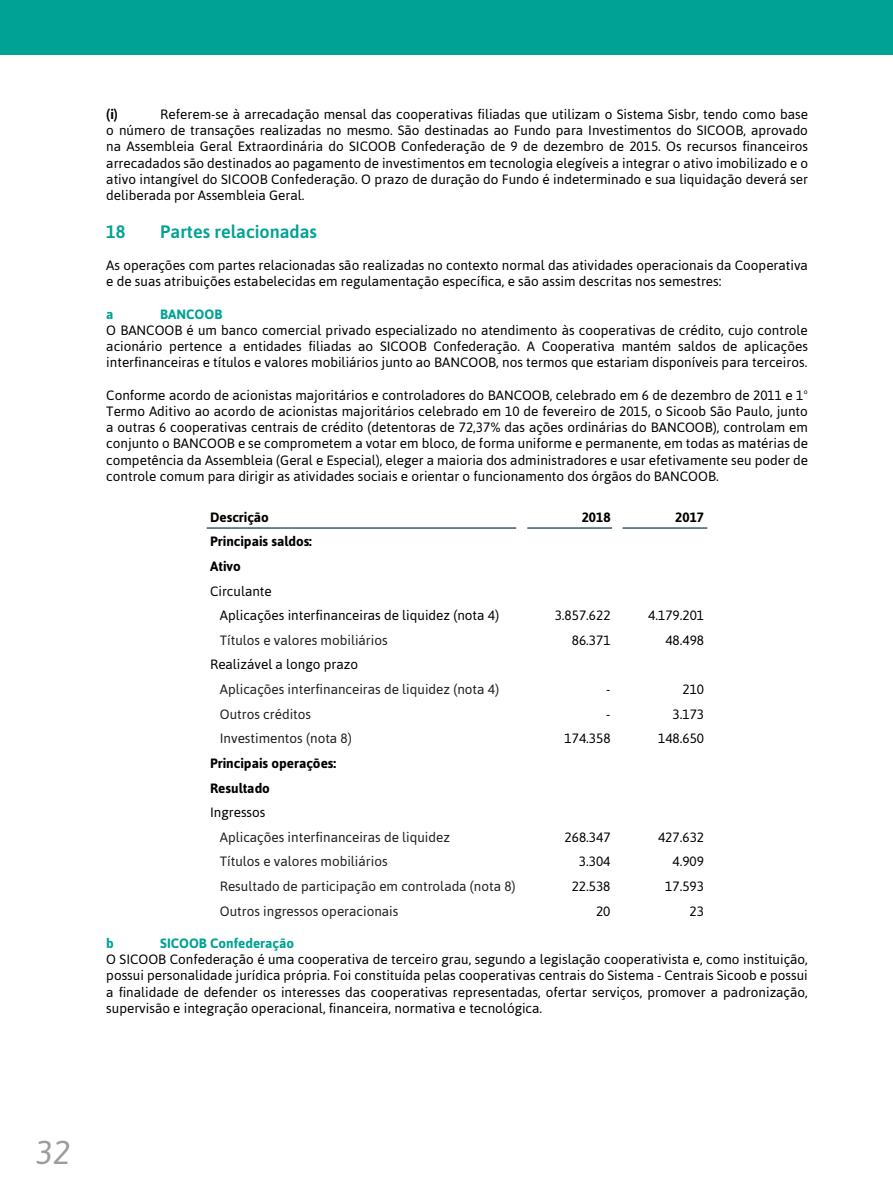
<style>
.page{position:relative;width:893px;height:1191px;background:#fff}
.page>*{position:absolute;margin:0;border:0;box-sizing:border-box;transform-origin:0 0}
.t1{font:italic 33px "Asap";color:#9d9d9c}
.t2{font:600 18px "Asap";color:#00a295}
.t3{font:13.5px/16.2px "Asap";color:#000;text-align:justify}
.t4{font:13.5px "Asap";color:#211e1e}
.t5{font:700 13.5px/24.6px "Asap";color:#000}
.t6{font:700 13.5px "Asap";color:#00a295}
</style>
<div class="page">
<div style="left:0;top:0;width:893px;height:54px;background:#00a295"></div>
<hr style="left:527px;top:527px;width:85px;height:1px;background:#003c41">
<hr style="left:207px;top:527px;width:309px;height:1px;background:#003c41">
<hr style="left:622px;top:527px;width:85px;height:1px;background:#003c41">
<p class="t5" style="left:106px;top:102px;width:13px">(i)</p>
<p class="t3" style="left:106px;top:106px;width:703px;text-indent:54px">Referem-se à arrecadação mensal das cooperativas filiadas que utilizam o Sistema Sisbr, tendo como base o número de transações realizadas no mesmo. São destinadas ao Fundo para I nvestimentos do SI COO B, aprovado na Assembleia Geral Extraordinária do SICOOB Confederação de 9 de dezembro de 2015. Os recursos financeiros arrecadados são destinados ao pagamento de investimentos em tecnologia elegíveis a integrar o ativo imobilizado e o ativo intangível do SI COO B Confederação. O prazo de duração do Fundo é indeterminado e sua liquidação deverá ser deliberada por Assembleia Geral.</p>
<h2 class="t2" style="left:106px;top:219px;width:43px">18 P</h2>
<h2 class="t2" style="left:171px;top:219px;width:148px">artes relacionadas</h2>
<p class="t3" style="left:106px;top:257px;width:703px">As operações com partes relacionadas são realizadas no contexto normal das atividades operacionais da Cooperativa e de suas atribuições estabelecidas em regulamentação específica, e são assim descritas nos semestres:</p>
<p class="t6" style="left:106px;top:306px;width:27px">a BAN</p>
<p class="t6" style="left:186px;top:306px;width:19px">COOB</p>
<p class="t3" style="left:106px;top:322px;width:703px">O BANCOO B é um banco comercial privado especializado no atendimento às cooperativas de crédito, cujo controle acionário pertence a entidades filiadas ao SICOOB Confederação. A Cooperativa mantém saldos de aplicações interfinanceiras e títulos e valores mobiliários junto ao BANCOOB, nos termos que estariam disponíveis para terceiros.</p>
<p class="t3" style="left:106px;top:387px;width:703px">Conforme acordo de acionistas majoritários e controladores do BANCOO B, celebrado em 6 de dezembro de 2011 e 1º Termo Aditivo ao acordo de acionistas majoritários celebrado em 10 de fevereiro de 2015, o Sicoob São Paulo, junto a outras 6 cooperativas centrais de crédito (detentoras de 72,37% das ações ordinárias do BANCOO B), controlam em conjunto o BANCOO B e se comprometem a votar em bloco, de forma uniforme e permanente, em todas as matérias de competência da Assembleia (Geral e Especial), eleger a maioria dos administradores e usar efetivamente seu poder de controle comum para dirigir as atividades sociais e orientar o funcionamento dos órgãos do BANCOO B.</p>
<p class="t5" style="left:210px;top:504px;width:60px">Descrição</p>
<p class="t5" style="left:582px;top:504px;width:30px">2018</p>
<p class="t5" style="left:675px;top:504px;width:30px">2017</p>
<p class="t5" style="left:210px;top:529px;width:103px">Principais saldos:<br>Ativo</p>
<p class="t3" style="left:220px;top:578px;width:281px;line-height:24.6px;text-indent:-10px">Circulante<br>Aplicações interfinanceiras de liquidez (nota 4)</p>
<p class="t3" style="left:555px;top:607px;width:57px">3.857.622</p>
<p class="t3" style="left:648px;top:607px;width:57px">4.179.201</p>
<p class="t4" style="left:220px;top:632px;width:169px">Títulos e valores mobiliários</p>
<p class="t3" style="left:572px;top:632px;width:40px">86.371</p>
<p class="t3" style="left:665px;top:632px;width:40px">48.498</p>
<p class="t3" style="left:210px;top:656px;width:149px">Realizável a longo prazo</p>
<p class="t4" style="left:220px;top:681px;width:281px">Aplicações interfinanceiras de liquidez (nota 4)</p>
<p class="t3" style="left:606px;top:681px;width:6px">-</p>
<p class="t3" style="left:682px;top:681px;width:23px">210</p>
<p class="t4" style="left:220px;top:706px;width:93px">Outros créditos</p>
<p class="t3" style="left:606px;top:705px;width:6px">-</p>
<p class="t3" style="left:673px;top:705px;width:33px">3.173</p>
<p class="t4" style="left:220px;top:730px;width:134px">I nvestimentos (nota 8)</p>
<p class="t3" style="left:565px;top:730px;width:48px">174.358</p>
<p class="t3" style="left:658px;top:730px;width:48px">148.650</p>
<p class="t5" style="left:210px;top:750px;width:128px">Principais operações:<br>Resultado</p>
<p class="t3" style="left:210px;top:804px;width:57px">I ngressos</p>
<p class="t4" style="left:220px;top:829px;width:232px">Aplicações interfinanceiras de liquidez</p>
<p class="t3" style="left:565px;top:828px;width:48px">268.347</p>
<p class="t3" style="left:658px;top:828px;width:48px">427.632</p>
<p class="t4" style="left:220px;top:853px;width:169px">Títulos e valores mobiliários</p>
<p class="t3" style="left:579px;top:853px;width:33px">3.304</p>
<p class="t3" style="left:672px;top:853px;width:33px">4.909</p>
<p class="t4" style="left:220px;top:878px;width:297px">Resultado de participação em controlada (nota 8)</p>
<p class="t3" style="left:572px;top:878px;width:40px">22.538</p>
<p class="t3" style="left:665px;top:878px;width:40px">17.593</p>
<p class="t4" style="left:220px;top:903px;width:180px">Outros ingressos operacionais</p>
<p class="t3" style="left:596px;top:902px;width:16px">20</p>
<p class="t3" style="left:690px;top:902px;width:16px">23</p>
<p class="t6" style="left:106px;top:935px;width:9px">b</p>
<p class="t6" style="left:160px;top:935px;width:29px">SICOOB</p>
<p class="t6" style="left:210px;top:935px;width:86px">Confederação</p>
<p class="t3" style="left:106px;top:951px;width:703px">O SI COO B Confederação é uma cooperativa de terceiro grau, segundo a legislação cooperativista e, como instituição, possui personalidade jurídica própria. Foi constituída pelas cooperativas centrais do Sistema - Centrais Sicoob e possui a finalidade de defender os interesses das cooperativas representadas, ofertar serviços, promover a padronização, supervisão e integração operacional, financeira, normativa e tecnológica.</p>
<h1 class="t1" style="left:35px;top:1133px;width:37px">32</h1>
</div>
